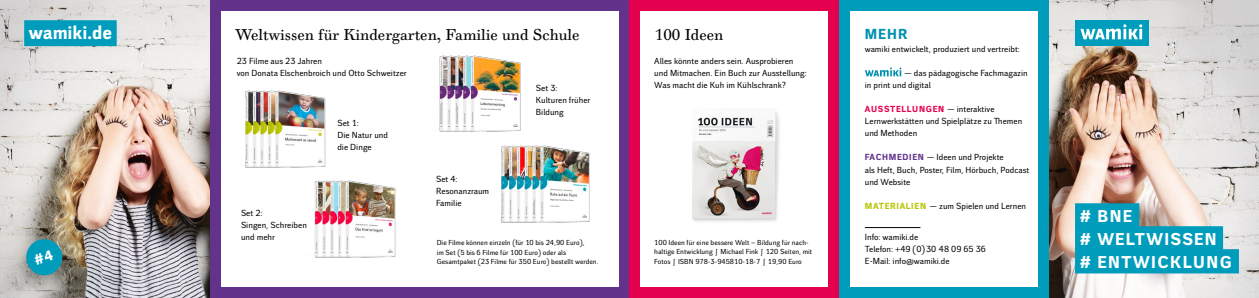
<style>
.page{position:relative;width:1259px;height:298px;background:#fff}
.page>*{position:absolute;margin:0;border:0;box-sizing:border-box;transform-origin:0 0}
.t1{font:700 18.7px "Walbaum Grotesk Text";letter-spacing:-.005em;color:#fff}
.t2{font:700 16.5px "Walbaum Grotesk Text";letter-spacing:.09em;color:#fff}
.t3{font:700 16.5px "Walbaum Grotesk Text";letter-spacing:.07em;color:#fff}
.t4{font:15px "Walbaum 10 Pro";color:#000}
.t5{font:700 14px "Walbaum Grotesk Text";color:#0091ae}
.t6{font:8.5px/12px "Walbaum Grotesk Text";color:#000}
.t7{font:7px/9.5px "Walbaum Grotesk Text";color:#000}
.s1{font-weight:700;color:#e5004f}
.s2{font-weight:700;color:#63338b}
.s3{font-weight:700;color:#b8c400}
</style>
<div class="page">
<div style="left:420px;top:0;width:209px;height:298px;background:#63338b"></div>
<div style="left:629px;top:0;width:210px;height:298px;background:#e5004f"></div>
<div style="left:0;top:0;width:420px;height:298px;background:#63338b"></div>
<div style="left:839px;top:0;width:420px;height:298px;background:#009cbc"></div>
<img style="left:0;top:0;width:210px;height:298px">
<div style="left:431px;top:11px;width:187px;height:275px;background:#fff"></div>
<div style="left:641px;top:11px;width:187px;height:275px;background:#fff"></div>
<div style="left:221px;top:11px;width:218px;height:275px;background:#fff"></div>
<div style="left:850px;top:11px;width:187px;height:275px;background:#fff"></div>
<hr style="left:865px;top:227px;width:55px;height:1px;background:#000">
<svg style="left:865px;top:67px;width:36px;height:9px"></svg>
<img style="left:1049px;top:0;width:210px;height:298px">
<img style="left:692px;top:111px;width:88px;height:111px">
<img style="left:245px;top:90px;width:81px;height:78px">
<img style="left:439px;top:55px;width:82px;height:77px">
<img style="left:314px;top:180px;width:82px;height:78px">
<img style="left:501px;top:145px;width:89px;height:78px">
<div style="left:1075px;top:203px;width:64px;height:24px;background:#009cbc"></div>
<div style="left:1075px;top:226px;width:148px;height:24px;background:#009cbc"></div>
<div style="left:1075px;top:249px;width:164px;height:24px;background:#009cbc"></div>
<div style="left:24px;top:20px;width:93px;height:26px;background:#009cbc"></div>
<div style="left:1074px;top:20px;width:74px;height:26px;background:#009cbc"></div>
<svg style="left:1080px;top:24px;width:62px;height:15px"></svg>
<svg style="left:24px;top:237px;width:41px;height:40px;background:#3a98a7"></svg>
<p class="t1" style="left:29px;top:22px;width:85px">wamiki.de</p>
<p class="t4" style="left:235px;top:25px;width:346px">Weltwissen für Kindergarten, Familie und Schule</p>
<p class="t4" style="left:655px;top:25px;width:70px">100 Ideen</p>
<p class="t5" style="left:865px;top:26px;width:44px">MEHR</p>
<p class="t6" style="left:237px;top:55px;width:172px">23 Filme aus 23 Jahren<br>von Donata Elschenbroich und Otto Schweitzer</p>
<p class="t6" style="left:865px;top:44px;width:157px">wamiki entwickelt, produziert und vertreibt:</p>
<p class="t6" style="left:865px;top:68px;width:164px;text-indent:39px">— das pädagogische Fachmagazin in print und digital</p>
<p class="t6" style="left:865px;top:104px;width:159px"><span class="s1">AUSSTELLUNGEN</span> — interaktive<br>Lernwerkstätten und Spielplätze zu Themen und Methoden</p>
<p class="t6" style="left:865px;top:152px;width:166px"><span class="s2">FACHMEDIEN</span> — Ideen und Projekte<br>als Heft, Buch, Poster, Film, Hörbuch, Podcast und Website</p>
<p class="t6" style="left:865px;top:200px;width:163px"><span class="s3">MATERIALIEN</span> — zum Spielen und Lernen</p>
<p class="t6" style="left:865px;top:231px;width:55px">Info: wamiki.de</p>
<p class="t6" style="left:865px;top:243px;width:123px">Telefon: +49 (0) 30 48 09 65 36</p>
<p class="t6" style="left:865px;top:255px;width:86px">E-Mail: info@wamiki.de</p>
<p class="t6" style="left:654px;top:55px;width:154px">Alles könnte anders sein. Ausprobieren und Mitmachen. Ein Buch zur Ausstellung:<br>Was macht die Kuh im Kühlschrank?</p>
<p class="t6" style="left:536px;top:82px;width:56px">Set 3:<br>Kulturen früher<br>Bildung</p>
<p class="t6" style="left:337px;top:118px;width:52px">Set 1:<br>Die Natur und die Dinge</p>
<p class="t6" style="left:436px;top:173px;width:55px">Set 4:<br>Resonanzraum<br>Familie</p>
<p class="t6" style="left:241px;top:207px;width:67px">Set 2:<br>Singen, Schreiben und mehr</p>
<p class="t7" style="left:654px;top:238px;width:159px">100 Ideen für eine bessere Welt – Bildung für nach&shy;haltige Entwicklung ∫ Michael Fink ∫ 120 Seiten, mit<br>Fotos ∫ ISBN 978-3-945810-18-7 ∫ 19,90 Euro</p>
<p class="t7" style="left:437px;top:238px;width:163px">Die Filme können einzeln (für 10 bis 24,90 Euro),<br>im Set (5 bis 6 Filme für 100 Euro) oder als<br>Gesamtpaket (23 Filme für 350 Euro) bestellt werden.</p>
<p class="t2" style="left:1080px;top:206px;width:53px"># BNE</p>
<p class="t3" style="left:1080px;top:229px;width:138px"># WELTWISSEN</p>
<p class="t2" style="left:1080px;top:252px;width:153px"># ENTWICKLUNG</p>
</div>
